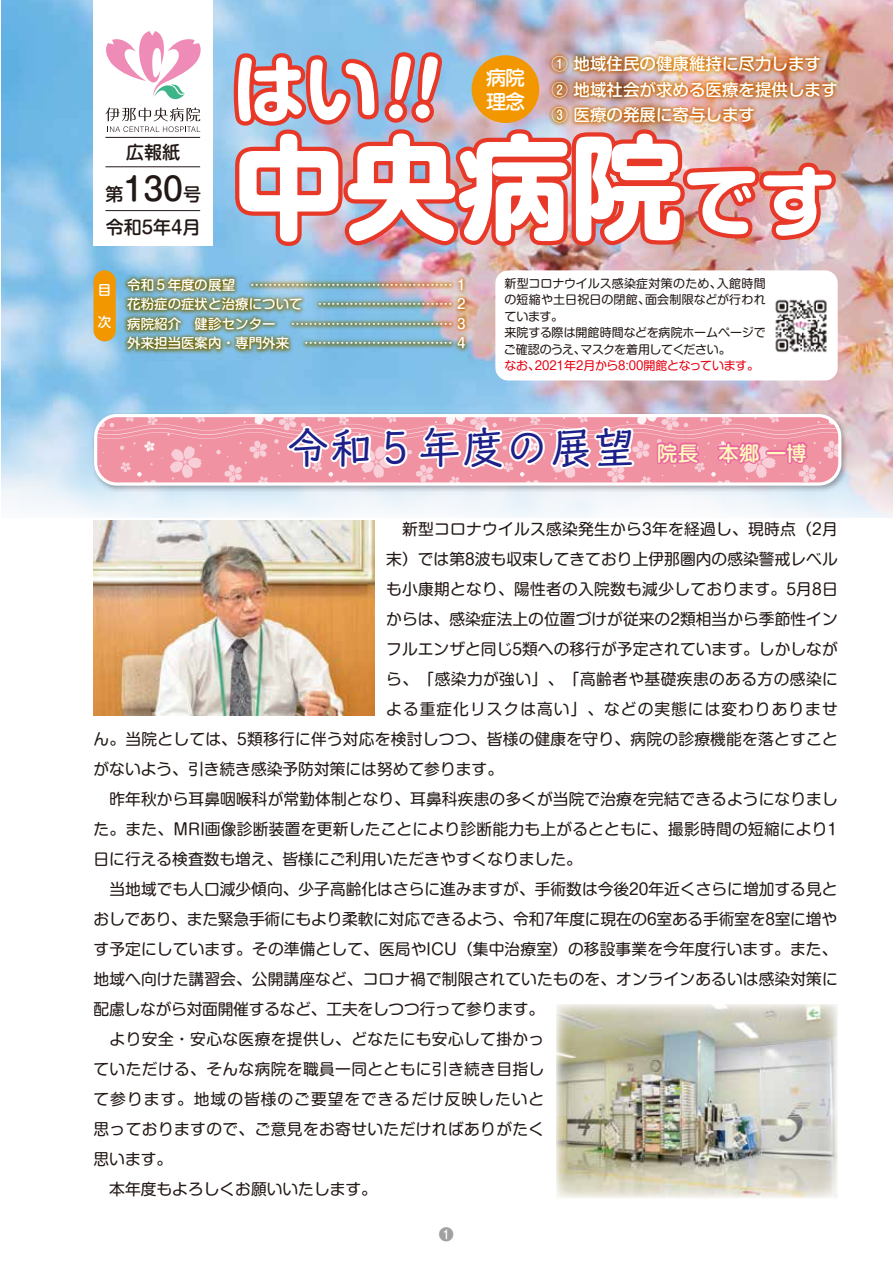
<style>
.page{position:relative;width:893px;height:1263px;background:#fff}
.page>*{position:absolute;margin:0;border:0;box-sizing:border-box;transform-origin:0 0}
.t1{font:700 112.65px "Shin M Go Pr 6 N";color:#fff}
.t2{font:700 72.9px "Shin M Go Pr 6 N";color:#fff}
.t3{font:43.5px "Talking Std";letter-spacing:.01em;color:#1d2088}
.t4{font:500 31.5px "Shin M Go Pr 6 N";color:#221815}
.t5{font:500 19.5px/24px "Shin M Go Pr 6 N";color:#fff}
.t6{font:500 18px "Shin M Go Pr 6 N";color:#221815}
.t7{font:500 16.5px/25.5px "Shin M Go Pr 6 N";color:#fff}
.t8{font:15.75px "Shin M Go Pr 6 N";letter-spacing:.005em;color:#221815}
.t9{font:15.75px "Shin M Go Pr 6 N";letter-spacing:.025em;color:#221815}
.t10{font:15.75px "Shin M Go Pr 6 N";letter-spacing:-.015em;color:#221815}
.t11{font:15.75px "Shin M Go Pr 6 N";letter-spacing:.065em;color:#221815}
.t12{font:15.75px "Shin M Go Pr 6 N";letter-spacing:.06em;color:#221815}
.t13{font:500 15px "Shin M Go Pr 6 N";color:#9fa0a0}
.t14{font:500 13.5px/19.5px "Shin M Go Pr 6 N";color:#fff}
.t15{font:12px/16.5px "Shin M Go Pr 6 N";color:#221815}
.t16{font:12px "Shin M Go Pr 6 N";letter-spacing:-.01em;color:#e60012}
.s1{font-size:18px}
.s2{font-size:76.2px}
.s3{font-family:"Shin M Go Pr 6 N";font-weight:500;font-size:20.25px;color:#fffabc}
</style>
<div class="page">
<img style="left:1px;top:0;width:892px;height:518px">
<img style="left:90px;top:409px;width:760px;height:85px">
<svg style="left:96px;top:416px;width:744px;height:68px;background:#f19ba9"></svg>
<div style="left:94px;top:414px;width:747px;height:72px;border:3px solid #fff;border-radius:21px"></div>
<div style="left:94px;top:0;width:119px;height:246px;background:#fff"></div>
<svg style="left:105px;top:31px;width:96px;height:101px"></svg>
<hr style="left:105px;top:137px;width:95px;height:1px;background:#221815">
<hr style="left:105px;top:167px;width:95px;height:1px;background:#221815">
<hr style="left:105px;top:210px;width:95px;height:1px;background:#221815">
<img style="left:72px;top:223px;width:123px;height:185px">
<img style="left:195px;top:223px;width:35px;height:185px">
<div style="left:94px;top:270px;width:22px;height:71px;background:#f39700;border-radius:11px"></div>
<img style="left:840px;top:0;width:53px;height:182px">
<img style="left:93px;top:521px;width:281px;height:195px">
<img style="left:556px;top:1004px;width:281px;height:195px">
<img style="left:230px;top:0;width:610px;height:484px">
<p class="t6" style="left:126px;top:137px;width:55px">広報紙</p>
<h3 class="t4" style="left:106px;top:164px;width:97px"><span class="s1">第</span>130<span class="s1">号</span></h3>
<p class="t6" style="left:106px;top:212px;width:96px">令和5年4月</p>
<p class="t7" style="left:551px;top:50px;width:287px">① 地域住民の健康維持に尽力します<br>② 地域社会が求める医療を提供します<br>③ 医療の発展に寄与します</p>
<h2 class="t2" style="left:232px;top:27px;width:147px">はい</h2>
<h1 class="t1" style="left:232px;top:91px;width:605px">中央病院<span class="s2">です</span></h1>
<p class="t5" style="left:486px;top:64px;width:40px">病院理念</p>
<p class="t14" style="left:98px;top:280px;width:13px">目</p>
<p class="t14" style="left:98px;top:311px;width:15px">次</p>
<p class="t14" style="left:127px;top:274px;width:177px">令和５年度の展望<br>花粉症の症状と治療について病院紹介　健診センター<br>外来担当医案内・専門外来</p>
<p class="t14" style="left:250px;top:274px;width:217px;text-align:right">……………………………………… 1 ………………………… 2 ……………………………… 3 …………………………… 4</p>
<p class="t15" style="left:504px;top:275px;width:263px">新型コロナウイルス感染症対策のため、入館時間の短縮や土日祝日の閉館、面会制限などが行われています。<br>来院する際は開館時間などを病院ホームページでご確認のうえ、マスクを着用してください。</p>
<p class="t16" style="left:504px;top:356px;width:256px">なお、2021年2月から8:00開館となっています。</p>
<h3 class="t3" style="left:286px;top:414px;width:522px">令和５年度の展望 <span class="s3">院長　本郷 一博</span></h3>
<p class="t8" style="left:386px;top:516px;width:453px">　新型コロナウイルス感染発生から3年を経過し、現時点（2月</p>
<p class="t8" style="left:386px;top:546px;width:453px">末）では第8波も収束してきており上伊那圏内の感染警戒レベル</p>
<p class="t8" style="left:386px;top:576px;width:453px">も小康期となり、陽性者の入院数も減少しております。5月8日</p>
<p class="t8" style="left:386px;top:606px;width:453px">からは、感染症法上の位置づけが従来の2類相当から季節性イン</p>
<p class="t8" style="left:386px;top:636px;width:453px">フルエンザと同じ5類への移行が予定されています。しかしなが</p>
<p class="t9" style="left:386px;top:666px;width:453px">ら、「感染力が強い」、「高齢者や基礎疾患のある方の感染に</p>
<p class="t11" style="left:386px;top:696px;width:453px">よる重症化リスクは高い」、などの実態には変わりありませ</p>
<p class="t8" style="left:94px;top:726px;width:746px">ん。当院としては、5類移行に伴う対応を検討しつつ、皆様の健康を守り、病院の診療機能を落とすこと</p>
<p class="t8" style="left:94px;top:756px;width:411px">がないよう、引き続き感染予防対策には努めて参ります。</p>
<p class="t8" style="left:94px;top:786px;width:746px">　昨年秋から耳鼻咽喉科が常勤体制となり、耳鼻科疾患の多くが当院で治療を完結できるようになりまし</p>
<p class="t8" style="left:94px;top:816px;width:745px">た。また、MRI画像診断装置を更新したことにより診断能力も上がるとともに、撮影時間の短縮により1</p>
<p class="t8" style="left:94px;top:846px;width:490px">日に行える検査数も増え、皆様にご利用いただきやすくなりました。</p>
<p class="t8" style="left:109px;top:876px;width:729px">当地域でも人口減少傾向、少子高齢化はさらに進みますが、手術数は今後20年近くさらに増加する見と</p>
<p class="t10" style="left:94px;top:906px;width:745px">おしであり、また緊急手術にもより柔軟に対応できるよう、令和7年度に現在の6室ある手術室を8室に増や</p>
<p class="t8" style="left:94px;top:936px;width:745px">す予定にしています。その準備として、医局やICU（集中治療室）の移設事業を今年度行います。また、</p>
<p class="t8" style="left:94px;top:966px;width:746px">地域へ向けた講習会、公開講座など、コロナ禍で制限されていたものを、オンラインあるいは感染対策に</p>
<p class="t10" style="left:94px;top:997px;width:452px">配慮しながら対面開催するなど、工夫をしつつ行って参ります。</p>
<p class="t9" style="left:94px;top:1027px;width:452px">　より安全・安心な医療を提供し、どなたにも安心して掛かっ</p>
<p class="t9" style="left:94px;top:1057px;width:452px">ていただける、そんな病院を職員一同とともに引き続き目指し</p>
<p class="t12" style="left:94px;top:1087px;width:452px">て参ります。地域の皆様のご要望をできるだけ反映したいと</p>
<p class="t9" style="left:94px;top:1117px;width:452px">思っておりますので、ご意見をお寄せいただければありがたく</p>
<p class="t8" style="left:94px;top:1147px;width:80px">思います。</p>
<p class="t8" style="left:94px;top:1177px;width:285px">　本年度もよろしくお願いいたします。</p>
<p class="t13" style="left:439px;top:1222px;width:16px">❶</p>
</div>
